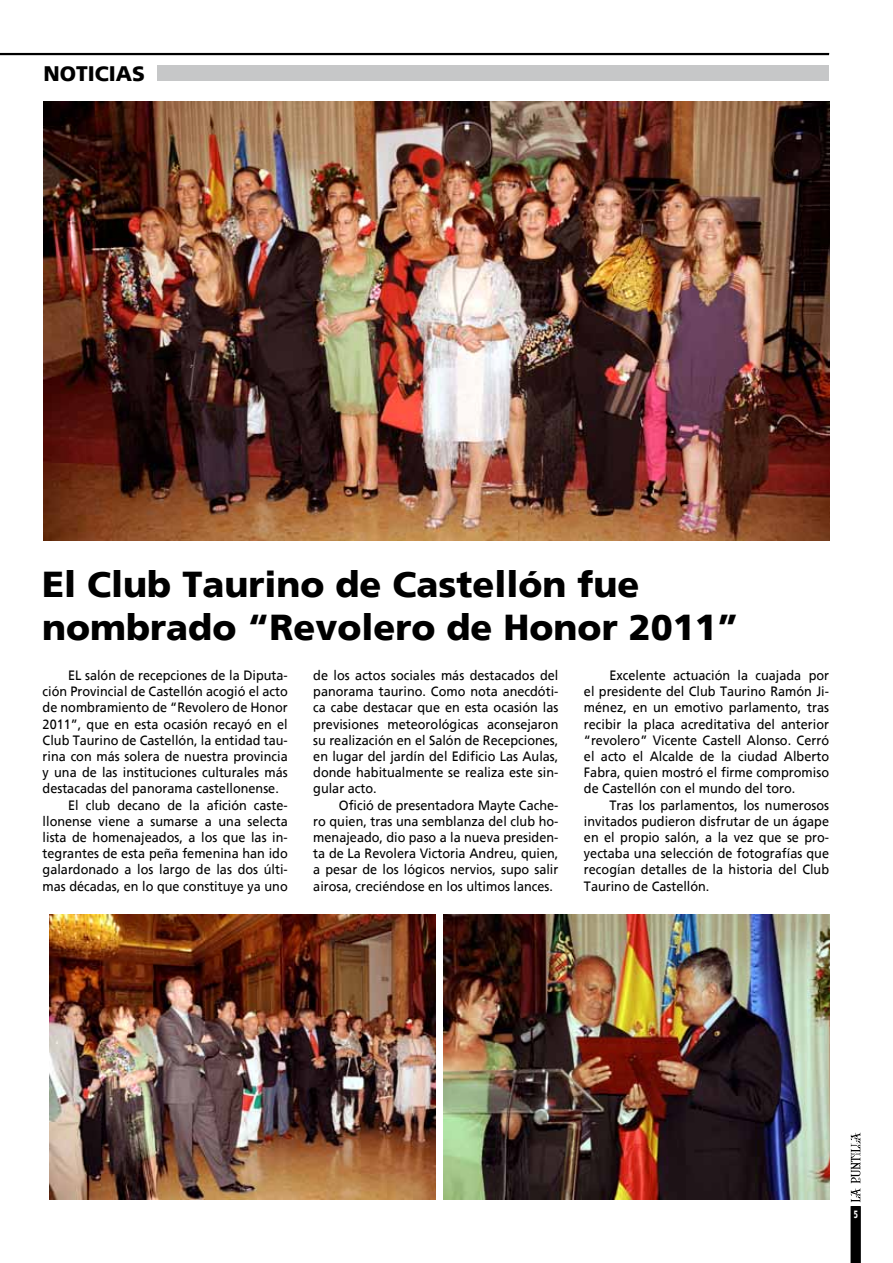
<style>
.page{position:relative;width:893px;height:1263px;background:#fff}
.page>*{position:absolute;margin:0;border:0;box-sizing:border-box;transform-origin:0 0}
.t1{font:900 36px/43.2px "Frutiger";color:#000}
.t2{font:900 21px "Frutiger";color:#000}
.t3{font:13.5px/16.2px "Frutiger";color:#000;text-align:justify;scale:.94 1}
.t4{font:900 10.5px "Frutiger";color:#fff;scale:.65 1}
</style>
<div class="page">
<hr style="left:0;top:53px;width:829px;height:1px;background:#000">
<svg style="left:850px;top:1132px;width:11px;height:131px"></svg>
<div style="left:157px;top:66px;width:672px;height:15px;background:#c6c7c8"></div>
<hr style="left:0;top:54px;width:829px;height:1px;background:#000">
<img style="left:43px;top:102px;width:787px;height:439px">
<img style="left:444px;top:914px;width:386px;height:285px">
<img style="left:50px;top:914px;width:386px;height:285px">
<h2 class="t2" style="left:43px;top:61px;width:103px">NOTICIAS</h2>
<h1 class="t1" style="left:42px;top:563px;width:698px">El Club Taurino de Castellón fue nombrado “Revolero de Honor 2011”</h1>
<p class="t3" style="left:68px;top:667px;width:235px">EL salón de recepciones de la Diputa-</p>
<p class="t3" style="left:43px;top:683px;width:262px">ción Provincial de Castellón acogió el acto</p>
<p class="t3" style="left:43px;top:700px;width:262px">de nombramiento de “Revolero de Honor</p>
<p class="t3" style="left:43px;top:716px;width:262px">2011”, que en esta ocasión recayó en el</p>
<p class="t3" style="left:43px;top:732px;width:262px">Club Taurino de Castellón, la entidad tau-</p>
<p class="t3" style="left:43px;top:748px;width:262px">rina con más solera de nuestra provincia</p>
<p class="t3" style="left:43px;top:764px;width:262px">y una de las instituciones culturales más</p>
<p class="t3" style="left:43px;top:781px;width:253px">destacadas del panorama castellonense.</p>
<p class="t3" style="left:68px;top:797px;width:235px">El club decano de la afición caste-</p>
<p class="t3" style="left:43px;top:813px;width:262px">llonense viene a sumarse a una selecta</p>
<p class="t3" style="left:43px;top:829px;width:262px">lista de homenajeados, a los que las in-</p>
<p class="t3" style="left:43px;top:845px;width:262px">tegrantes de esta peña femenina han ido</p>
<p class="t3" style="left:43px;top:862px;width:262px">galardonado a los largo de las dos últi-</p>
<p class="t3" style="left:43px;top:878px;width:262px">mas décadas, en lo que constituye ya uno</p>
<p class="t3" style="left:313px;top:667px;width:262px">de los actos sociales más destacados del panorama taurino. Como nota anecdóti&shy;ca cabe destacar que en esta ocasión las previsiones meteorológicas aconsejaron su realización en el Salón de Recepciones, en lugar del jardín del Edificio Las Aulas, donde habitualmente se realiza este sin&shy;gular acto.</p>
<p class="t3" style="left:313px;top:797px;width:262px;text-indent:26px">Ofició de presentadora Mayte Cache&shy;ro quien, tras una semblanza del club ho&shy;menajeado, dio paso a la nueva presiden&shy;ta de La Revolera Victoria Andreu, quien, a pesar de los lógicos nervios, supo salir airosa, creciéndose en los ultimos lances.</p>
<p class="t3" style="left:584px;top:667px;width:262px;text-indent:26px">Excelente actuación la cuajada por el presidente del Club Taurino Ramón Ji&shy;ménez, en un emotivo parlamento, tras recibir la placa acreditativa del anterior “revolero” Vicente Castell Alonso. Cerró el acto el Alcalde de la ciudad Alberto Fabra, quien mostró el firme compromiso de Castellón con el mundo del toro.</p>
<p class="t3" style="left:584px;top:797px;width:262px;text-indent:26px">Tras los parlamentos, los numerosos invitados pudieron disfrutar de un ágape en el propio salón, a la vez que se pro&shy;yectaba una selección de fotografías que recogían detalles de la historia del Club Taurino de Castellón.</p>
<p class="t4" style="left:854px;top:1207px;width:8px">5</p>
</div>
